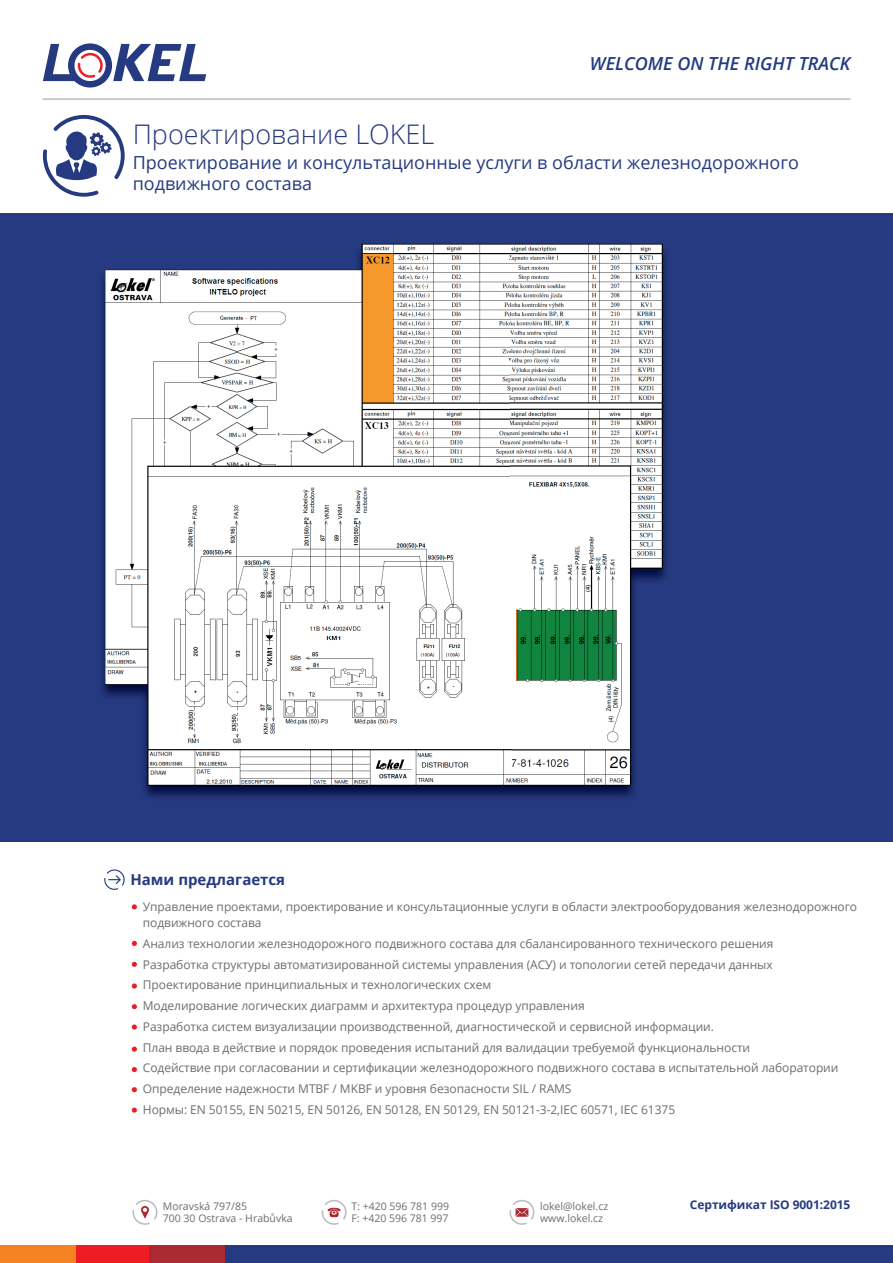
<style>
.page{position:relative;width:893px;height:1263px;background:#fff}
.page>*{position:absolute;margin:0;border:0;box-sizing:border-box;transform-origin:0 0}
.t1{font:300 27px "Open Sans";color:#253a80}
.t2{font:18px/21.6px "Open Sans";color:#253a80}
.t3{font:italic 600 18px "Open Sans";color:#253a80}
.t4{font:700 15px "Open Sans";color:#253a80}
.t5{font:12px/20.7px "Open Sans";letter-spacing:-.005em;color:#6c6d70}
.t6{font:700 12px "Open Sans";letter-spacing:-.005em;color:#253a80}
.t7{font:10.5px/12.6px "Open Sans";color:#6c6d70}
</style>
<div class="page">
<svg style="left:43px;top:43px;width:163px;height:45px"></svg>
<hr style="left:43px;top:98px;width:807px;height:2px;background:#bcbdc0">
<div style="left:0;top:1246px;width:83px;height:17px;background:#f58220"></div>
<div style="left:76px;top:1246px;width:83px;height:17px;background:#ee1d23"></div>
<div style="left:149px;top:1246px;width:83px;height:17px;background:#ab2930"></div>
<div style="left:225px;top:1246px;width:668px;height:17px;background:#253a80"></div>
<svg style="left:132px;top:1200px;width:25px;height:25px"></svg>
<svg style="left:322px;top:1200px;width:25px;height:25px"></svg>
<svg style="left:509px;top:1200px;width:25px;height:25px"></svg>
<svg style="left:43px;top:115px;width:82px;height:82px"></svg>
<div style="left:0;top:213px;width:893px;height:629px;background:#253a80"></div>
<svg style="left:104px;top:869px;width:21px;height:21px"></svg>
<svg style="left:132px;top:904px;width:5px;height:5px"></svg>
<svg style="left:132px;top:941px;width:5px;height:5px"></svg>
<svg style="left:132px;top:962px;width:5px;height:5px"></svg>
<svg style="left:132px;top:983px;width:5px;height:5px"></svg>
<svg style="left:132px;top:1004px;width:5px;height:5px"></svg>
<svg style="left:132px;top:1046px;width:5px;height:6px"></svg>
<svg style="left:132px;top:1087px;width:5px;height:5px"></svg>
<svg style="left:132px;top:1024px;width:5px;height:5px"></svg>
<svg style="left:132px;top:1067px;width:5px;height:5px"></svg>
<svg style="left:132px;top:1107px;width:5px;height:6px"></svg>
<img style="left:101px;top:278px;width:48px;height:519px">
<img style="left:104px;top:243px;width:559px;height:543px">
<h2 class="t3" style="left:590px;top:51px;width:262px">WELCOME ON THE RIGHT TRACK</h2>
<h1 class="t1" style="left:133px;top:115px;width:303px">Проектирование LOKEL</h1>
<h2 class="t2" style="left:133px;top:151px;width:668px">Проектирование и консультационные услуги в области железнодорожного подвижного состава</h2>
<p class="t4" style="left:130px;top:869px;width:156px">Нами предлагается</p>
<p class="t5" style="left:143px;top:898px;width:716px;line-height:16.5px">Управление проектами, проектирование и консультационные услуги в области электрооборудования железнодорожного подвижного состава</p>
<p class="t5" style="left:143px;top:933px;width:697px">Анализ технологии железнодорожного подвижного состава для сбалансированного технического решения Разработка структуры автоматизированной системы управления (АСУ) и топологии сетей передачи данных Проектирование принципиальных и технологических схем<br>Моделирование логических диаграмм и архитектура процедур управления<br>Разработка систем визуализации производственной, диагностической и сервисной информации.<br>План ввода в действие и порядок проведения испытаний для валидации требуемой функциональности<br>Содействие при согласовании и сертификации железнодорожного подвижного состава в испытательной лаборатории Определение надежности MTBF / MKBF и уровня безопасности SIL / RAMS<br>Нормы: EN 50155, EN 50215, EN 50126, EN 50128, EN 50129, EN 50121-3-2,IEC 60571, IEC 61375</p>
<p class="t7" style="left:163px;top:1199px;width:131px">Moravská 797/85<br>700 30 Ostrava - Hrabůvka</p>
<p class="t7" style="left:351px;top:1199px;width:99px">T: +420 596 781 999<br>F: +420 596 781 997</p>
<p class="t7" style="left:540px;top:1199px;width:70px">lokel@lokel.cz www.lokel.cz</p>
<p class="t6" style="left:690px;top:1196px;width:162px">Cертификат ISO 9001:2015</p>
</div>
